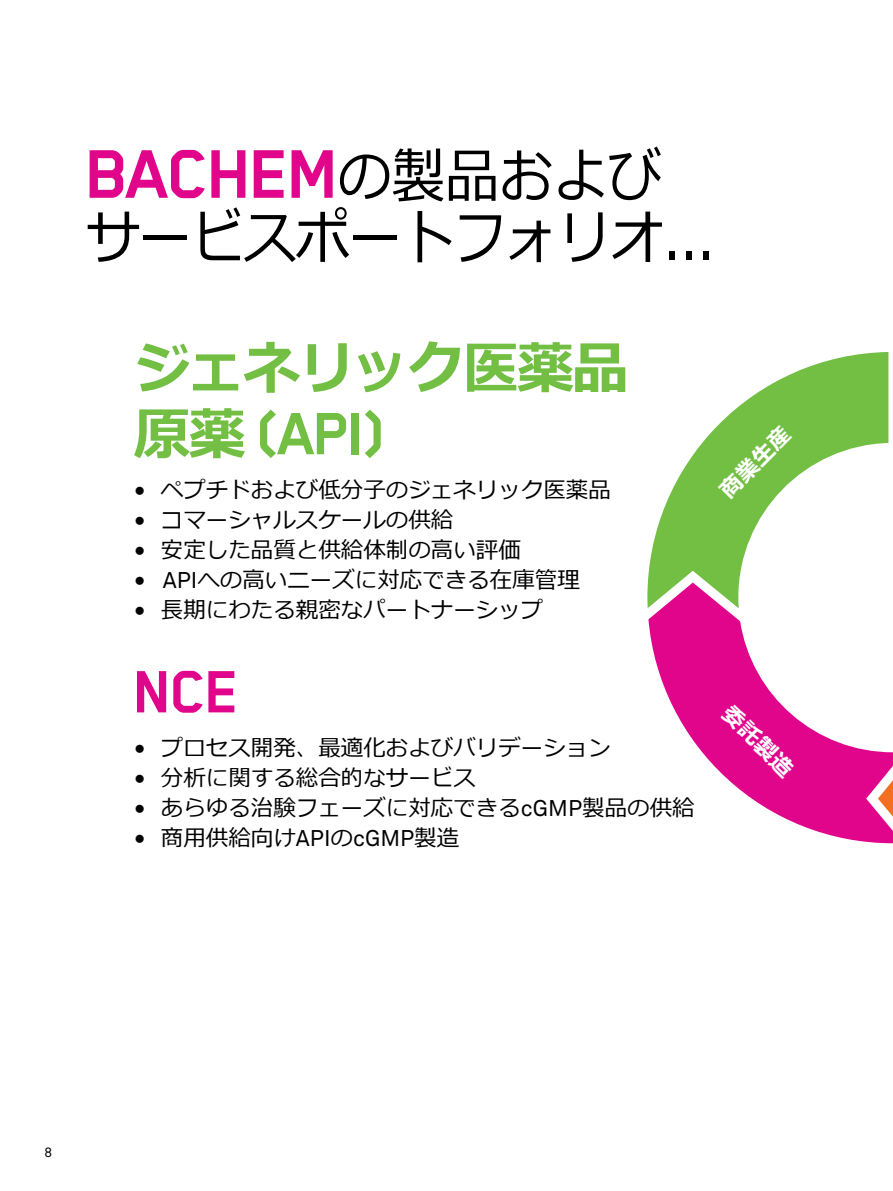
<style>
.page{position:relative;width:893px;height:1191px;background:#fff}
.page>*{position:absolute;margin:0;border:0;box-sizing:border-box;transform-origin:0 0}
.t1{font:700 79.5px "Blender Pro";letter-spacing:-.04em;color:#e1058c}
.t2{font:700 69px "Blender Pro";color:#72bf44}
.t3{font:700 69px "Blender Pro";color:#e1058c}
.t4{font:60px "Meiryo";letter-spacing:-.03em;color:#000;scale:.9 1}
.t5{font:700 57px "Meiryo";letter-spacing:-.04em;color:#72bf44}
.t6{font:22.5px "Meiryo";color:#000}
.t7{font:700 22.5px "Meiryo";color:#fff}
.t8{font:13.5px "Akkurat Bachem Pro";color:#000}
.s1{font-family:"Meiryo";font-weight:400;font-size:60px;color:#000}
.s2{font-family:"Meiryo";font-size:57px}
.s3{font-family:"Akkurat Bachem Pro"}
</style>
<div class="page">
<svg style="left:647px;top:352px;width:241px;height:256px"></svg>
<svg style="left:648px;top:582px;width:245px;height:261px"></svg>
<svg style="left:878px;top:587px;width:15px;height:255px"></svg>
<h1 class="t1" style="left:86px;top:131px;width:577px">BACHEM<span class="s1">の製品および</span></h1>
<h3 class="t4" style="left:86px;top:196px;width:701px">サービスポートフォリオ...</h3>
<h3 class="t5" style="left:134px;top:329px;width:496px">ジェネリック医薬品</h3>
<h2 class="t2" style="left:134px;top:396px;width:254px"><span class="s2">原薬</span> (API)</h2>
<p class="t6" style="left:134px;top:474px;width:478px">• ペプチドおよび低分子のジェネリック医薬品</p>
<p class="t6" style="left:134px;top:504px;width:321px">• コマーシャルスケールの供給</p>
<p class="t6" style="left:134px;top:534px;width:388px">• 安定した品質と供給体制の高い評価</p>
<p class="t6" style="left:134px;top:564px;width:447px">• <span class="s3">API</span>への高いニーズに対応できる在庫管理</p>
<p class="t6" style="left:134px;top:594px;width:411px">• 長期にわたる親密なパートナーシップ</p>
<h2 class="t3" style="left:134px;top:654px;width:109px">NCE</h2>
<p class="t6" style="left:134px;top:732px;width:478px">• プロセス開発、最適化およびバリデーション</p>
<p class="t6" style="left:134px;top:762px;width:343px">• 分析に関する総合的なサービス</p>
<p class="t6" style="left:134px;top:792px;width:562px">• あらゆる治験フェーズに対応できる<span class="s3">cGMP</span>製品の供給</p>
<p class="t6" style="left:134px;top:822px;width:327px">• 商用供給向け<span class="s3">API</span>の<span class="s3">cGMP</span>製造</p>
<p class="t7" style="left:713px;top:483px;width:91px;rotate:-45deg">商業生産</p>
<p class="t7" style="left:737px;top:698px;width:91px;rotate:45deg">委託製造</p>
<p class="t8" style="left:45px;top:1144px;width:9px">8</p>
</div>
